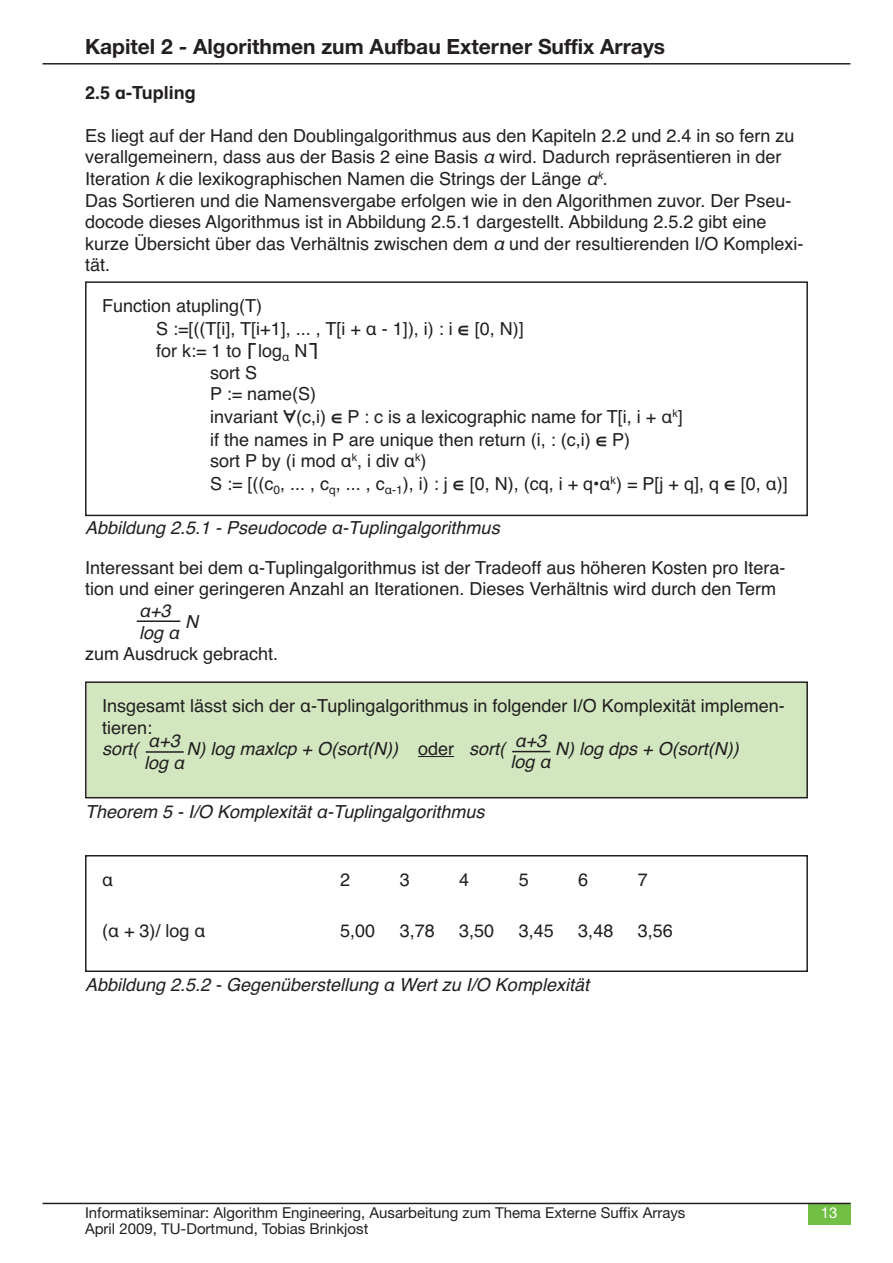
<style>
.page{position:relative;width:893px;height:1263px;background:#fff}
.page>*{position:absolute;margin:0;border:0;box-sizing:border-box;transform-origin:0 0}
.t1{font:700 21px "Helvetica Neue";color:#231f20}
.t2{font:18px/21.6px "Helvetica";color:#231f20}
.t3{font:italic 18px/21.6px "Helvetica";color:#231f20}
.t4{font:700 18px "Helvetica";color:#231f20}
.t5{font:15px "Helvetica Neue";color:#231f20}
.t6{font:15px "Helvetica Neue";color:#fff}
.s1{font-style:italic}
.s2{font-family:"Hira Kaku Pro W6";font-size:16.5px}
.s3{font-style:normal}
</style>
<div class="page">
<div style="left:808px;top:1203px;width:42px;height:22px;background:#71bf44"></div>
<hr style="left:43px;top:1203px;width:807px;height:1px;background:#231f20">
<hr style="left:43px;top:63px;width:807px;height:2px;background:#231f20">
<div style="left:85px;top:281px;width:723px;height:235px;border:2px solid #231f20"></div>
<div style="left:85px;top:855px;width:723px;height:117px;border:2px solid #231f20"></div>
<hr style="left:137px;top:620px;width:43px;height:2px;background:#231f20">
<div style="left:87px;top:683px;width:719px;height:114px;background:#d2e7c0"></div>
<div style="left:85px;top:681px;width:723px;height:117px;border:2px solid #231f20"></div>
<hr style="left:418px;top:756px;width:36px;height:1px;background:#231f20">
<hr style="left:146px;top:751px;width:38px;height:2px;background:#231f20">
<hr style="left:512px;top:751px;width:38px;height:1px;background:#231f20">
<p class="t1" style="left:85px;top:34px;width:582px">Kapitel 2 - Algorithmen zum Aufbau Externer Suffix Arrays</p>
<p class="t4" style="left:85px;top:82px;width:112px">2.5 α-Tupling</p>
<p class="t2" style="left:85px;top:125px;width:720px">Es liegt auf der Hand den Doublingalgorithmus aus den Kapiteln 2.2 und 2.4 in so fern zu verallgemeinern, dass aus der Basis 2 eine Basis <span class="s1">α</span> wird. Dadurch repräsentieren in der Iteration <span class="s1">k</span> die lexikographischen Namen die Strings der Länge <span class="s1">α</span><sup>k</sup>.<br>Das Sortieren und die Namensvergabe erfolgen wie in den Algorithmen zuvor. Der Pseu&shy;docode dieses Algorithmus ist in Abbildung 2.5.1 dargestellt. Abbildung 2.5.2 gibt eine kurze Übersicht über das Verhältnis zwischen dem <span class="s1">α</span> und der resultierenden I/O Komplexi&shy;tät.</p>
<p class="t2" style="left:102px;top:295px;width:162px">Function atupling(T)</p>
<p class="t2" style="left:156px;top:317px;width:369px">S :=[((T[i], T[i+1], ... , T[i + α - 1]), i) : i <span class="s2">∈</span> [0, N)]</p>
<p class="t2" style="left:156px;top:340px;width:169px">for k:= 1 to<span class="s2">⎡</span>log<sub>α</sub> N<span class="s2">⎤</span></p>
<p class="t2" style="left:210px;top:362px;width:49px">sort S</p>
<p class="t2" style="left:210px;top:383px;width:108px">P := name(S)</p>
<p class="t2" style="left:210px;top:406px;width:474px">invariant <span class="s2">∀</span>(c,i) <span class="s2">∈</span> P : c is a lexicographic name for T[i, i + α<sup>k</sup>]</p>
<p class="t2" style="left:210px;top:429px;width:422px">if the names in P are unique then return (i, : (c,i) <span class="s2">∈</span> P)</p>
<p class="t2" style="left:210px;top:450px;width:218px">sort P by (i mod α<sup>k</sup>, i div α<sup>k</sup>)</p>
<p class="t2" style="left:210px;top:473px;width:579px">S := [((c<sub>0</sub>, ... , c<sub>q</sub>, ... , c<sub>α-1</sub>), i) : j <span class="s2">∈</span> [0, N), (cq, i + q•α<sup>k</sup>) = P[j + q], q <span class="s2">∈</span> [0, α)]</p>
<p class="t3" style="left:85px;top:517px;width:416px">Abbildung 2.5.1 - Pseudocode α-Tuplingalgorithmus</p>
<p class="t2" style="left:85px;top:557px;width:702px">Interessant bei dem α-Tuplingalgorithmus ist der Tradeoff aus höheren Kosten pro Itera&shy;tion und einer geringeren Anzahl an Iterationen. Dieses Verhältnis wird durch den Term</p>
<p class="t3" style="left:139px;top:600px;width:42px">α+3 log α</p>
<p class="t2" style="left:85px;top:643px;width:195px">zum Ausdruck gebracht.</p>
<p class="t3" style="left:185px;top:611px;width:14px">N</p>
<p class="t2" style="left:102px;top:695px;width:684px">Insgesamt lässt sich der α-Tuplingalgorithmus in folgender I/O Komplexität implemen&shy;tieren:</p>
<p class="t3" style="left:102px;top:738px;width:37px">sort(</p>
<p class="t3" style="left:187px;top:738px;width:320px">N) log maxlcp + O(sort(N)) <span class="s3">oder</span> sort(</p>
<p class="t3" style="left:555px;top:738px;width:185px">N) log dps + O(sort(N))</p>
<p class="t3" style="left:144px;top:730px;width:42px">α+3 log α</p>
<p class="t3" style="left:510px;top:729px;width:42px">α+3 log α</p>
<p class="t3" style="left:85px;top:801px;width:401px">Theorem 5 - I/O Komplexität α-Tuplingalgorithmus</p>
<p class="t2" style="left:102px;top:868px;width:12px">α</p>
<p class="t2" style="left:102px;top:919px;width:105px">(α + 3)/ log α</p>
<p class="t2" style="left:340px;top:868px;width:12px">2</p>
<p class="t2" style="left:340px;top:919px;width:37px">5,00</p>
<p class="t2" style="left:400px;top:868px;width:12px">3</p>
<p class="t2" style="left:400px;top:919px;width:37px">3,78</p>
<p class="t2" style="left:459px;top:868px;width:12px">4</p>
<p class="t2" style="left:459px;top:919px;width:37px">3,50</p>
<p class="t2" style="left:519px;top:868px;width:12px">5</p>
<p class="t2" style="left:519px;top:919px;width:37px">3,45</p>
<p class="t2" style="left:578px;top:868px;width:12px">6</p>
<p class="t2" style="left:578px;top:919px;width:37px">3,48</p>
<p class="t3" style="left:85px;top:974px;width:505px">Abbildung 2.5.2 - Gegenüberstellung α Wert zu I/O Komplexität</p>
<p class="t2" style="left:638px;top:868px;width:12px">7</p>
<p class="t2" style="left:638px;top:919px;width:37px">3,56</p>
<p class="t5" style="left:85px;top:1203px;width:602px">Informatikseminar: Algorithm Engineering, Ausarbeitung zum Thema Externe Suffix Arrays</p>
<p class="t6" style="left:821px;top:1203px;width:18px">13</p>
<p class="t5" style="left:85px;top:1220px;width:285px">April 2009, TU-Dortmund, Tobias Brinkjost</p>
</div>
